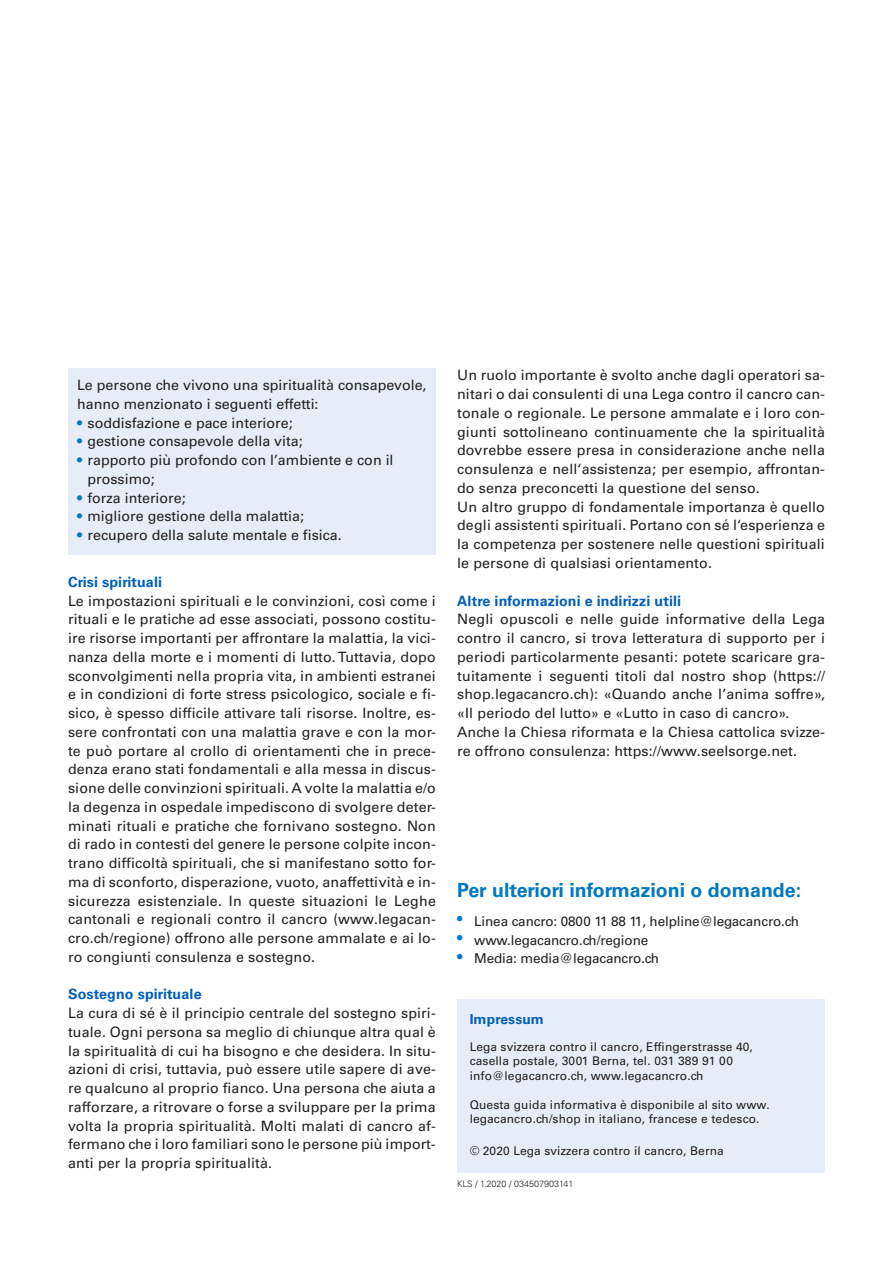
<style>
.page{position:relative;width:893px;height:1263px;background:#fff}
.page>*{position:absolute;margin:0;border:0;box-sizing:border-box;transform-origin:0 0}
.t1{font:700 19.5px "Univers LT Std";color:#0079c2}
.t2{font:14.25px/18.8px "Univers LT Std";letter-spacing:.01em;color:#231f20}
.t3{font:700 14.25px "Univers LT Std";letter-spacing:.01em;color:#005fb9}
.t4{font:700 13.8px "Univers LT Std";letter-spacing:.01em;color:#005fb9}
.t5{font:13.5px "Univers LT Std";letter-spacing:-.01em;color:#231f20}
.t6{font:12px/14.4px "Univers LT Std";letter-spacing:.01em;color:#231f20}
.t7{font:300 9px "Univers LT Std";color:#231f20}
.s1{color:#0079c2}
.s2{font-size:15px;color:#0079c2}
</style>
<div class="page">
<div style="left:68px;top:368px;width:368px;height:186px;background:#e7edf8"></div>
<div style="left:457px;top:999px;width:368px;height:174px;background:#e7edf8"></div>
<p class="t2" style="left:77px;top:376px;width:351px">Le persone che vivono una spiritualità consapevole, hanno menzionato i seguenti effetti:</p>
<p class="t2" style="left:77px;top:413px;width:217px"><span class="s1">•</span> soddisfazione e pace interiore;</p>
<p class="t2" style="left:77px;top:432px;width:227px"><span class="s1">•</span> gestione consapevole della vita;</p>
<p class="t2" style="left:88px;top:451px;width:308px;text-indent:-11px"><span class="s1">•</span> rapporto più profondo con l’ambiente e con il prossimo;</p>
<p class="t2" style="left:77px;top:488px;width:110px"><span class="s1">•</span> forza interiore;</p>
<p class="t2" style="left:77px;top:507px;width:229px"><span class="s1">•</span> migliore gestione della malattia;</p>
<p class="t2" style="left:77px;top:526px;width:266px"><span class="s1">•</span> recupero della salute mentale e fisica.</p>
<p class="t3" style="left:68px;top:573px;width:96px">Crisi spirituali</p>
<p class="t2" style="left:68px;top:591px;width:369px;text-align:justify">Le impostazioni spirituali e le convinzioni, così come i rituali e le pratiche ad esse associati, possono costitu&shy;ire risorse importanti per affrontare la malattia, la vici&shy;nanza della morte e i momenti di lutto. Tuttavia, dopo sconvolgimenti nella propria vita, in ambienti estranei e in condizioni di forte stress psicologico, sociale e fi&shy;sico, è spesso difficile attivare tali risorse. Inoltre, es&shy;sere confrontati con una malattia grave e con la mor&shy;te può portare al crollo di orientamenti che in prece&shy;denza erano stati fondamentali e alla messa in discus&shy;sione delle convinzioni spirituali. A volte la malattia e/o la degenza in ospedale impediscono di svolgere deter&shy;minati rituali e pratiche che fornivano sostegno. Non di rado in contesti del genere le persone colpite incon&shy;trano difficoltà spirituali, che si manifestano sotto for&shy;ma di sconforto, disperazione, vuoto, anaffettività e in&shy;sicurezza esistenziale. In queste situazioni le Leghe cantonali e regionali contro il cancro (www.legacan&shy;cro.ch/regione) offrono alle persone ammalate e ai lo&shy;ro congiunti consulenza e sostegno.</p>
<p class="t3" style="left:68px;top:986px;width:135px">Sostegno spirituale</p>
<p class="t2" style="left:68px;top:1004px;width:369px;text-align:justify">La cura di sé è il principio centrale del sostegno spiri&shy;tuale. Ogni persona sa meglio di chiunque altra qual è la spiritualità di cui ha bisogno e che desidera. In situ&shy;azioni di crisi, tuttavia, può essere utile sapere di ave&shy;re qualcuno al proprio fianco. Una persona che aiuta a rafforzare, a ritrovare o forse a sviluppare per la prima volta la propria spiritualità. Molti malati di cancro af&shy;fermano che i loro familiari sono le persone più import&shy;anti per la propria spiritualità.</p>
<p class="t2" style="left:457px;top:366px;width:369px">Un ruolo importante è svolto anche dagli operatori sa&shy;nitari o dai consulenti di una Lega contro il cancro can&shy;tonale o regionale. Le persone ammalate e i loro con&shy;giunti sottolineano continuamente che la spiritualità dovrebbe essere presa in considerazione anche nella consulenza e nell‘assistenza; per esempio, affrontan&shy;do senza preconcetti la questione del senso.<br>Un altro gruppo di fondamentale importanza è quello degli assistenti spirituali. Portano con sé l‘esperienza e la competenza per sostenere nelle questioni spirituali le persone di qualsiasi orientamento.</p>
<p class="t3" style="left:457px;top:592px;width:226px">Altre informazioni e indirizzi utili</p>
<p class="t2" style="left:457px;top:610px;width:370px">Negli opuscoli e nelle guide informative della Lega contro il cancro, si trova letteratura di supporto per i periodi particolarmente pesanti: potete scaricare gra&shy;tuitamente i seguenti titoli dal nostro shop (https:// shop.legacancro.ch): «Quando anche l’anima soffre», «Il periodo del lutto» e «Lutto in caso di cancro».<br>Anche la Chiesa riformata e la Chiesa cattolica svizze&shy;re offrono consulenza: https://www.seelsorge.net.</p>
<h1 class="t1" style="left:457px;top:878px;width:345px">Per ulteriori informazioni o domande:</h1>
<p class="t5" style="left:457px;top:913px;width:343px"><span class="s2">•</span> Linea cancro: 0800 11 88 11, helpline@legacancro.ch</p>
<p class="t5" style="left:457px;top:932px;width:193px"><span class="s2">•</span> www.legacancro.ch/regione</p>
<p class="t5" style="left:457px;top:950px;width:203px"><span class="s2">•</span> Media: media@legacancro.ch</p>
<p class="t4" style="left:470px;top:1011px;width:76px">Impressum</p>
<p class="t6" style="left:470px;top:1039px;width:285px">Lega svizzera contro il cancro, Effingerstrasse 40, casella postale, 3001 Berna, tel. 031 389 91 00 info@legacancro.ch, www.legacancro.ch</p>
<p class="t6" style="left:470px;top:1097px;width:302px">Questa guida informativa è disponibile al sito www. legacancro.ch/shop in italiano, francese e tedesco.</p>
<p class="t6" style="left:470px;top:1144px;width:256px">© 2020 Lega svizzera contro il cancro, Berna</p>
<p class="t7" style="left:457px;top:1178px;width:118px">KLS / 1.2020 / 034507903141</p>
</div>
